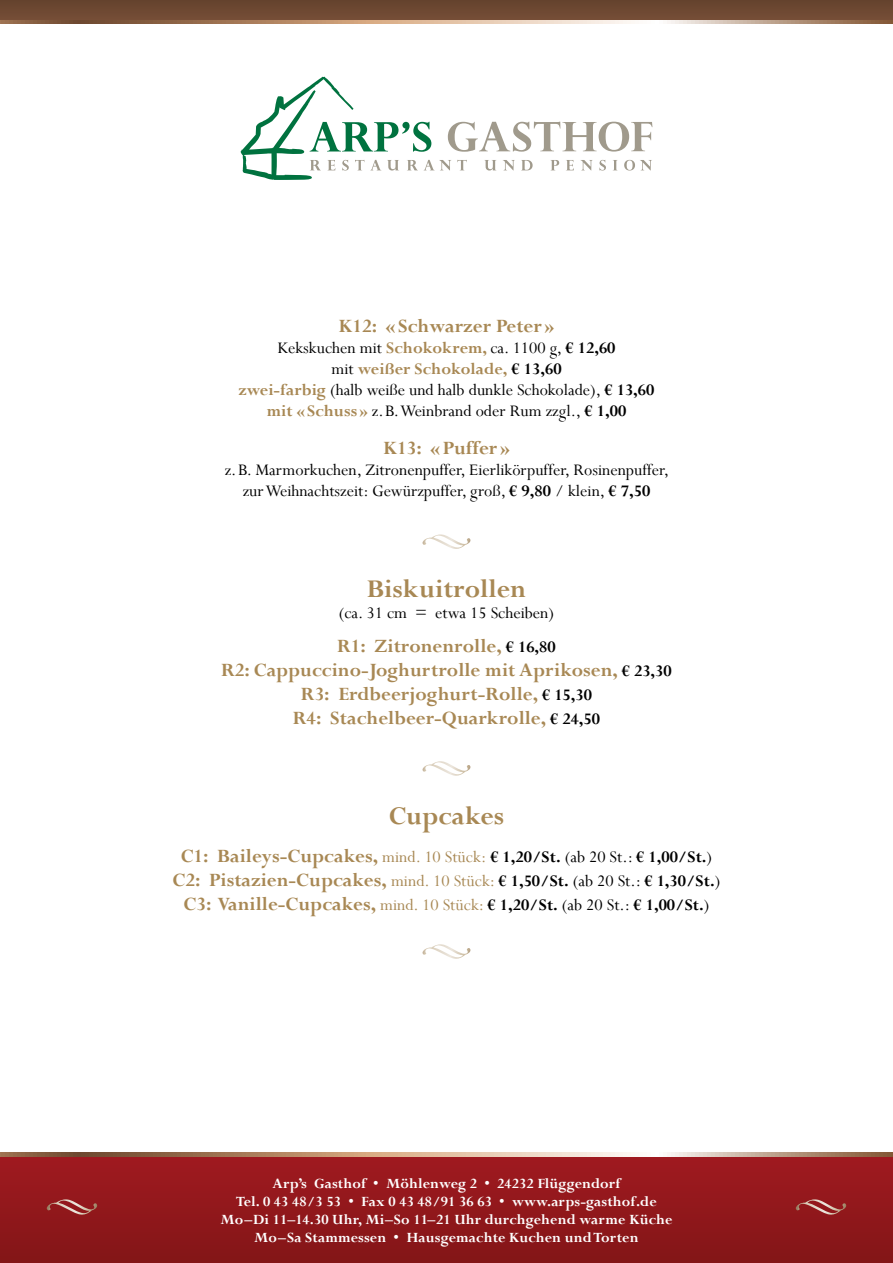
<style>
.page{position:relative;width:893px;height:1263px;background:#fff}
.page>*{position:absolute;margin:0;border:0;box-sizing:border-box;transform-origin:0 0}
.t1{font:700 28.5px "Perpetua";color:#a88854}
.t2{font:700 21px/24px "Perpetua";color:#a88854;text-align:center}
.t3{font:18px/21px "Perpetua";color:#000;text-align:center}
.t4{font:700 15.75px/18px "Perpetua";letter-spacing:.005em;color:#fff;text-align:center}
.s1{font-weight:700;color:#a88854}
.s2{font-weight:700}
.s3{font-size:18px;color:#000}
.s4{font-weight:400;font-size:18px}
.s5{font-weight:400;font-size:18px;color:#000}
</style>
<div class="page">
<div style="left:0;top:1155px;width:893px;height:108px;background:linear-gradient(to right,#91181b,#91181b)"></div>
<svg style="left:0;top:1153px;width:893px;height:4px;background:#bd9e85"></svg>
<svg style="left:241px;top:77px;width:411px;height:103px"></svg>
<svg style="left:47px;top:1199px;width:50px;height:16px"></svg>
<svg style="left:796px;top:1199px;width:50px;height:16px"></svg>
<svg style="left:0;top:20px;width:893px;height:4px;background:#bd9e85"></svg>
<div style="left:0;top:0;width:893px;height:20px;background:#6d4832"></div>
<svg style="left:422px;top:534px;width:48px;height:15px"></svg>
<svg style="left:422px;top:761px;width:48px;height:15px"></svg>
<svg style="left:422px;top:944px;width:48px;height:15px"></svg>
<p class="t2" style="left:339px;top:314px;width:217px">K12: « Schwarzer Peter »</p>
<p class="t3" style="left:238px;top:337px;width:417px">Kekskuchen mit <span class="s1">Schokokrem,</span> ca. 1100 g, <span class="s2">€ 12,60<br></span>mit <span class="s1">weißer Schokolade,</span> <span class="s2">€ 13,60<br></span><span class="s1">zwei-farbig</span> (halb weiße und halb dunkle Schokolade), <span class="s2">€ 13,60 </span><span class="s1">mit « Schuss »</span> z.B. Weinbrand oder Rum zzgl., <span class="s2">€ 1,00</span></p>
<p class="t2" style="left:383px;top:436px;width:128px">K13: «Puffer »</p>
<p class="t3" style="left:225px;top:459px;width:446px">z.B. Marmorkuchen, Zitronenpuffer, Eierlikörpuffer, Rosinenpuffer, zur Weihnachtszeit: Gewürzpuffer, groß, <span class="s2">€ 9,80</span> / klein, <span class="s2">€ 7,50</span></p>
<h1 class="t1" style="left:367px;top:571px;width:161px">Biskuitrollen</h1>
<p class="t3" style="left:339px;top:602px;width:217px">(ca. 31 cm = etwa 15 Scheiben)</p>
<p class="t2" style="left:221px;top:634px;width:452px">R1: Zitronenrolle, <span class="s3">€ 16,80<br></span>R2: Cappuccino-Joghurtrolle mit Aprikosen, <span class="s3">€ 23,30<br></span>R3: Erdbeerjoghurt-Rolle, <span class="s3">€ 15,30<br></span>R4: Stachelbeer-Quarkrolle, <span class="s3">€ 24,50</span></p>
<h1 class="t1" style="left:389px;top:798px;width:117px">Cupcakes</h1>
<p class="t2" style="left:173px;top:844px;width:549px">C1: Baileys-Cupcakes, <span class="s4">mind. 10 Stück:</span> <span class="s3">€ 1,20/St.</span> <span class="s5">(ab 20 St.:</span> <span class="s3">€ 1,00/St.</span><span class="s5">)<br></span>C2: Pistazien-Cupcakes, <span class="s4">mind. 10 Stück:</span> <span class="s3">€ 1,50/St.</span> <span class="s5">(ab 20 St.:</span> <span class="s3">€ 1,30/St.</span><span class="s5">)<br></span>C3: Vanille-Cupcakes, <span class="s4">mind. 10 Stück:</span> <span class="s3">€ 1,20/St.</span> <span class="s5">(ab 20 St.:</span> <span class="s3">€ 1,00/St.</span><span class="s5">)</span></p>
<p class="t4" style="left:220px;top:1174px;width:453px">Arp’s Gasthof • Möhlenweg 2 • 24232 Flüggendorf<br>Tel. 0 43 48/3 53 • Fax 0 43 48/91 36 63 • www.arps-gasthof.de Mo–Di 11–14.30 Uhr, Mi–So 11–21 Uhr durchgehend warme Küche Mo–Sa Stammessen • Hausgemachte Kuchen und Torten</p>
</div>
